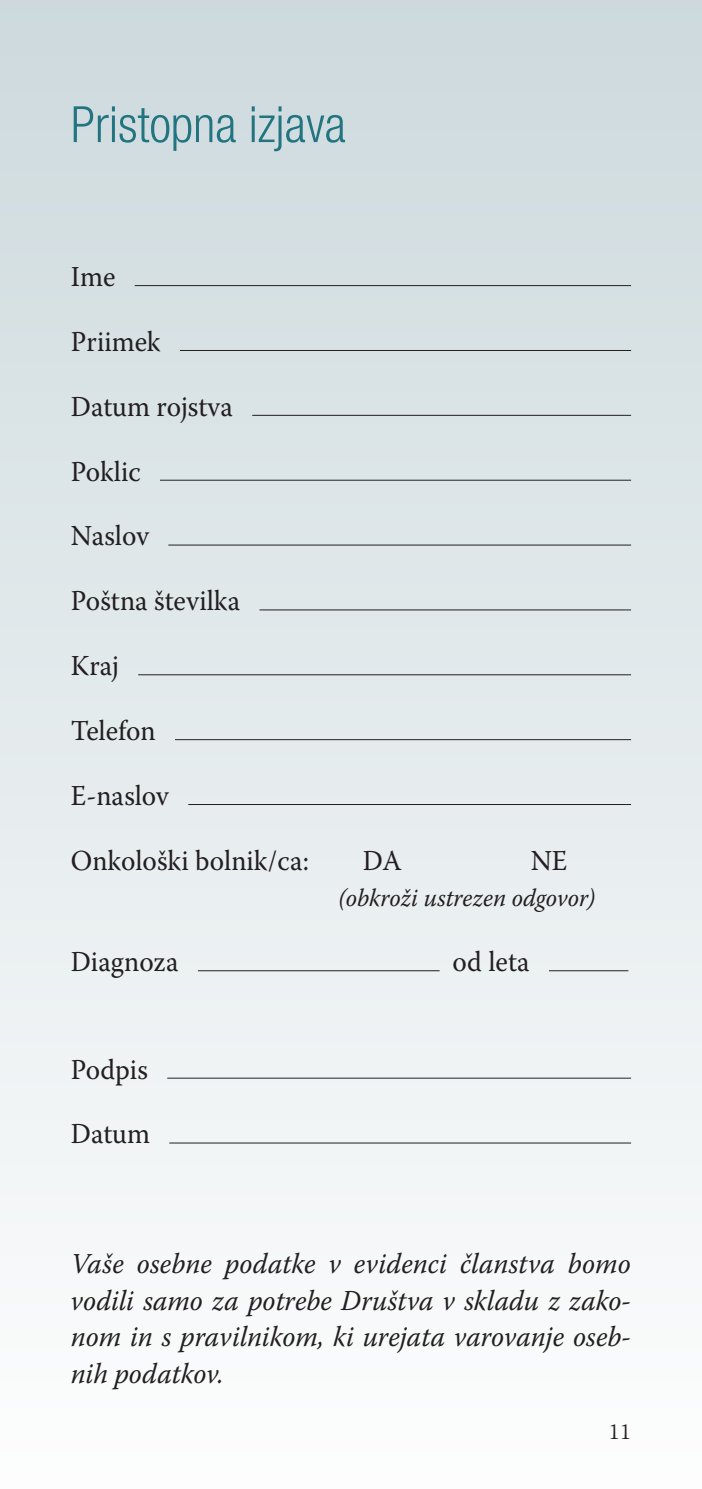
<style>
.page{position:relative;width:702px;height:1489px;background:#fff}
.page>*{position:absolute;margin:0;border:0;box-sizing:border-box;transform-origin:0 0}
.t1{font:300 condensed 50px "Helvetica Neue LT Com";color:#227580}
.t2{font:italic 28.75px/36.5px "Warnock Pro";color:#231f20;text-align:justify;scale:.95 1}
.t3{font:28.75px "Warnock Pro";color:#231f20;scale:.95 1}
.t4{font:italic 25px "Warnock Pro";color:#231f20;scale:.95 1}
.t5{font:300 22.5px "Warnock Pro";color:#231f20}
</style>
<div class="page">
<div style="left:0;top:0;width:702px;height:1488px;background:linear-gradient(to bottom,#cdd9dd,#fdfdfd)"></div>
<hr style="left:135px;top:285px;width:496px;height:1px;background:#231f20">
<hr style="left:180px;top:350px;width:451px;height:1px;background:#231f20">
<hr style="left:252px;top:415px;width:379px;height:1px;background:#231f20">
<hr style="left:160px;top:480px;width:471px;height:1px;background:#231f20">
<hr style="left:168px;top:544px;width:463px;height:1px;background:#231f20">
<hr style="left:259px;top:609px;width:372px;height:1px;background:#231f20">
<hr style="left:138px;top:674px;width:493px;height:1px;background:#231f20">
<hr style="left:175px;top:739px;width:456px;height:1px;background:#231f20">
<hr style="left:188px;top:804px;width:443px;height:1px;background:#231f20">
<hr style="left:198px;top:970px;width:241px;height:1px;background:#231f20">
<hr style="left:549px;top:970px;width:79px;height:1px;background:#231f20">
<hr style="left:167px;top:1077px;width:464px;height:1px;background:#231f20">
<hr style="left:169px;top:1142px;width:462px;height:1px;background:#231f20">
<h1 class="t1" style="left:71px;top:96px;width:276px">Pristopna izjava</h1>
<p class="t3" style="left:71px;top:259px;width:48px">Ime</p>
<p class="t3" style="left:71px;top:324px;width:96px">Priimek</p>
<p class="t3" style="left:71px;top:389px;width:172px">Datum rojstva</p>
<p class="t3" style="left:71px;top:454px;width:75px">Poklic</p>
<p class="t3" style="left:71px;top:518px;width:84px">Naslov</p>
<p class="t3" style="left:71px;top:583px;width:180px">Poštna številka</p>
<p class="t3" style="left:71px;top:648px;width:52px">Kraj</p>
<p class="t3" style="left:71px;top:713px;width:91px">Telefon</p>
<p class="t3" style="left:71px;top:778px;width:105px">E-naslov</p>
<p class="t3" style="left:71px;top:843px;width:252px">Onkološki bolnik/ca:</p>
<p class="t3" style="left:363px;top:843px;width:43px">DA</p>
<p class="t3" style="left:530px;top:843px;width:40px">NE</p>
<p class="t4" style="left:339px;top:883px;width:271px">(obkroži ustrezen odgovor)</p>
<p class="t3" style="left:71px;top:944px;width:115px">Diagnoza</p>
<p class="t3" style="left:452px;top:944px;width:83px">od leta</p>
<p class="t3" style="left:71px;top:1051px;width:83px">Podpis</p>
<p class="t3" style="left:71px;top:1116px;width:85px">Datum</p>
<p class="t2" style="left:71px;top:1244px;width:591px">Vaše osebne podatke v evidenci članstva bomo vodili samo za potrebe Društva v skladu z zako&shy;nom in s pravilnikom, ki urejata varovanje oseb&shy;nih podatkov.</p>
<p class="t5" style="left:609px;top:1418px;width:24px">11</p>
</div>
